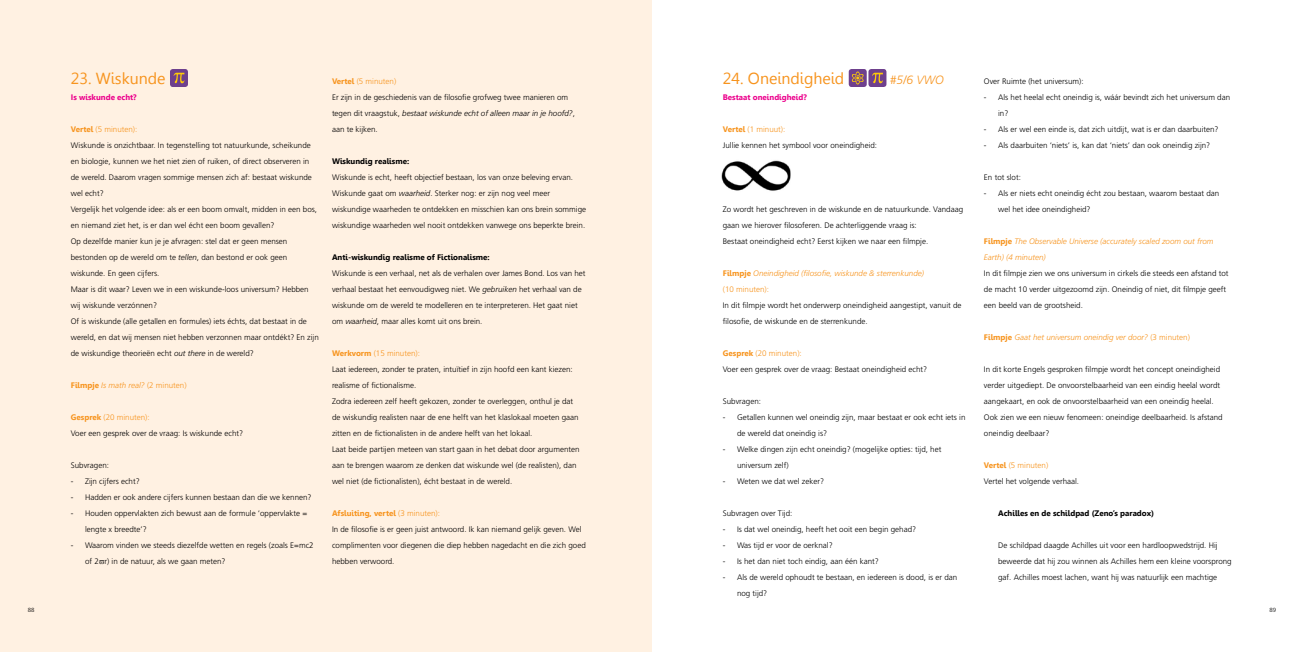
<style>
.page{position:relative;width:1304px;height:652px;background:#fff}
.page>*{position:absolute;margin:0;border:0;box-sizing:border-box;transform-origin:0 0}
.t1{font:16px "Gisha";color:#f7941e}
.t2{font:italic 300 12px "Frutiger";color:#f7941e}
.t3{font:300 8px/16px "Frutiger";color:#000}
.t4{font:italic 300 8px/16px "Frutiger";color:#f7941e}
.t5{font:700 8px "Gisha";color:#000}
.t6{font:700 8px "Gisha";color:#ec008c}
.t7{font:700 8px "Gisha";color:#f7941e}
.t8{font:300 6px "Frutiger";color:#000}
.s1{font-family:"Gisha";font-weight:700;color:#f7941e}
.s2{color:#f7941e}
.s3{font-style:italic}
.s4{font-family:"Gisha";font-weight:700;font-style:normal}
.s5{font-style:normal}
.s6{font-family:"Frutiger";font-weight:300}
</style>
<div class="page">
<div style="left:0;top:0;width:652px;height:652px;background:#fff1e2"></div>
<div style="left:170px;top:69px;width:18px;height:18px;background:#6e408d;border-radius:3px"></div>
<svg style="left:174px;top:73px;width:10px;height:10px"></svg>
<div style="left:849px;top:69px;width:18px;height:18px;background:#6e408d;border-radius:3px"></div>
<svg style="left:852px;top:72px;width:12px;height:12px"></svg>
<div style="left:868px;top:69px;width:18px;height:18px;background:#6e408d;border-radius:3px"></div>
<svg style="left:872px;top:73px;width:11px;height:10px"></svg>
<img style="left:721px;top:160px;width:70px;height:31px">
<h1 class="t1" style="left:71px;top:69px;width:96px">23. Wiskunde</h1>
<p class="t6" style="left:71px;top:93px;width:67px">Is wiskunde echt?</p>
<p class="t3" style="left:71px;top:121px;width:249px"><span class="s1">Vertel</span> <span class="s2">(5 minuten):<br></span>Wiskunde is onzichtbaar. In tegenstelling tot natuurkunde, scheikunde en biologie, kunnen we het niet zien of ruiken, of direct observeren in de wereld. Daarom vragen sommige mensen zich af: bestaat wiskunde wel echt?<br>Vergelijk het volgende idee: als er een boom omvalt, midden in een bos, en niemand ziet het, is er dan wel écht een boom gevallen?<br>Op dezelfde manier kun je je afvragen: stel dat er geen mensen bestonden op de wereld om te <span class="s3">tellen</span>, dan bestond er ook geen wiskunde. En geen cijfers.<br>Maar is dit waar? Leven we in een wiskunde-loos universum? Hebben wij wiskunde verzónnen?<br>Of is wiskunde (alle getallen en formules) iets échts, dat bestaat in de wereld, en dat wij mensen niet hebben verzonnen maar ontdékt? En zijn de wiskundige theorieën echt <span class="s3">out there</span> in de wereld?</p>
<p class="t4" style="left:71px;top:377px;width:117px"><span class="s4">Filmpje</span> Is math real? <span class="s5">(2 minuten)</span></p>
<p class="t3" style="left:71px;top:409px;width:174px"><span class="s1">Gesprek</span> <span class="s2">(20 minuten):<br></span>Voer een gesprek over de vraag: Is wiskunde echt?</p>
<p class="t3" style="left:71px;top:457px;width:40px">Subvragen:</p>
<p class="t3" style="left:71px;top:473px;width:70px">- Zijn cijfers echt?</p>
<p class="t3" style="left:71px;top:489px;width:242px">- Hadden er ook andere cijfers kunnen bestaan dan die we kennen?</p>
<p class="t3" style="left:85px;top:505px;width:224px;text-indent:-14px">- Houden oppervlakten zich bewust aan de formule ‘oppervlakte = lengte x breedte’?</p>
<p class="t3" style="left:85px;top:537px;width:230px;text-indent:-14px">- Waarom vinden we steeds diezelfde wetten en regels (zoals E=mc2 of 2 r) in de natuur, als we gaan meten?</p>
<p class="t3" style="left:332px;top:73px;width:245px"><span class="s1">Vertel</span> <span class="s2">(5 minuten)<br></span>Er zijn in de geschiedenis van de filosofie grofweg twee manieren om tegen dit vraagstuk, <span class="s3">bestaat wiskunde echt of alleen maar in je hoofd?</span>, aan te kijken.</p>
<p class="t5" style="left:332px;top:157px;width:79px">Wiskundig realisme:</p>
<p class="t3" style="left:332px;top:169px;width:256px">Wiskunde is echt, heeft objectief bestaan, los van onze beleving ervan.<br>Wiskunde gaat om <span class="s3">waarheid</span>. Sterker nog: er zijn nog veel meer wiskundige waarheden te ontdekken en misschien kan ons brein sommige wiskundige waarheden wel nooit ontdekken vanwege ons beperkte brein.</p>
<p class="t5" style="left:332px;top:253px;width:159px">Anti-wiskundig realisme of Fictionalisme:</p>
<p class="t3" style="left:332px;top:265px;width:255px">Wiskunde is een verhaal, net als de verhalen over James Bond. Los van het verhaal bestaat het eenvoudigweg niet. We <span class="s3">gebruiken</span> het verhaal van de wiskunde om de wereld te modelleren en te interpreteren. Het gaat niet om <span class="s3">waarheid</span>, maar alles komt uit ons brein.</p>
<p class="t3" style="left:332px;top:345px;width:249px"><span class="s1">Werkvorm</span> <span class="s2">(15 minuten):<br></span>Laat iedereen, zonder te praten, intuïtief in zijn hoofd een kant kiezen: realisme of fictionalisme.<br>Zodra iedereen zelf heeft gekozen, zonder te overleggen, onthul je dat de wiskundig realisten naar de ene helft van het klaslokaal moeten gaan zitten en de fictionalisten in de andere helft van het lokaal.<br>Laat beide partijen meteen van start gaan in het debat door argumenten aan te brengen waarom ze denken dat wiskunde wel (de realisten), dan wel niet (de fictionalisten), écht bestaat in de wereld.</p>
<p class="t7" style="left:332px;top:509px;width:110px">Afsluiting, vertel <span class="s6">(3 minuten):</span></p>
<p class="t3" style="left:332px;top:521px;width:255px">In de filosofie is er geen juist antwoord. Ik kan niemand gelijk geven. Wel complimenten voor diegenen die diep hebben nagedacht en die zich goed hebben verwoord.</p>
<h1 class="t1" style="left:723px;top:69px;width:123px">24. Oneindigheid</h1>
<h2 class="t2" style="left:890px;top:73px;width:56px">#5/6 VWO</h2>
<p class="t6" style="left:723px;top:93px;width:86px">Bestaat oneindigheid?</p>
<p class="t3" style="left:723px;top:121px;width:156px"><span class="s1">Vertel</span> <span class="s2">(1 minuut):<br></span>Jullie kennen het symbool voor oneindigheid:</p>
<p class="t3" style="left:723px;top:201px;width:242px">Zo wordt het geschreven in de wiskunde en de natuurkunde. Vandaag gaan we hierover filosoferen. De achterliggende vraag is:<br>Bestaat oneindigheid echt? Eerst kijken we naar een filmpje.</p>
<p class="t4" style="left:723px;top:265px;width:203px"><span class="s4">Filmpje</span> Oneindigheid (filosofie, wiskunde &amp; sterrenkunde) <span class="s5">(10 minuten):</span></p>
<p class="t3" style="left:723px;top:297px;width:240px">In dit filmpje wordt het onderwerp oneindigheid aangestipt, vanuit de filosofie, de wiskunde en de sterrenkunde.</p>
<p class="t3" style="left:723px;top:345px;width:206px"><span class="s1">Gesprek</span> <span class="s2">(20 minuten):<br></span>Voer een gesprek over de vraag: Bestaat oneindigheid echt?</p>
<p class="t3" style="left:723px;top:393px;width:40px">Subvragen:</p>
<p class="t3" style="left:737px;top:409px;width:230px;text-indent:-14px">- Getallen kunnen wel oneindig zijn, maar bestaat er ook echt iets in de wereld dat oneindig is?</p>
<p class="t3" style="left:737px;top:441px;width:206px;text-indent:-14px">- Welke dingen zijn echt oneindig? (mogelijke opties: tijd, het universum zelf)</p>
<p class="t3" style="left:723px;top:473px;width:103px">- Weten we dat wel zeker?</p>
<p class="t3" style="left:723px;top:505px;width:71px">Subvragen over Tijd:</p>
<p class="t3" style="left:723px;top:521px;width:195px">- Is dat wel oneindig, heeft het ooit een begin gehad?</p>
<p class="t3" style="left:723px;top:537px;width:111px">- Was tijd er voor de oerknal?</p>
<p class="t3" style="left:723px;top:553px;width:157px">- Is het dan niet toch eindig, aan één kant?</p>
<p class="t3" style="left:737px;top:569px;width:222px;text-indent:-14px">- Als de wereld ophoudt te bestaan, en iedereen is dood, is er dan nog tijd?</p>
<p class="t3" style="left:984px;top:73px;width:101px">Over Ruimte (het universum):</p>
<p class="t3" style="left:998px;top:89px;width:234px;text-indent:-14px">- Als het heelal echt oneindig is, wáár bevindt zich het universum dan in?</p>
<p class="t3" style="left:984px;top:121px;width:236px">- Als er wel een einde is, dat zich uitdijt, wat is er dan daarbuiten?</p>
<p class="t3" style="left:984px;top:137px;width:228px">- Als daarbuiten ‘niets’ is, kan dat ‘niets’ dan ook oneindig zijn?</p>
<p class="t3" style="left:984px;top:169px;width:38px">En tot slot:</p>
<p class="t3" style="left:998px;top:185px;width:223px;text-indent:-14px">- Als er niets echt oneindig écht zou bestaan, waarom bestaat dan wel het idee oneindigheid?</p>
<p class="t4" style="left:984px;top:233px;width:231px"><span class="s4">Filmpje</span> The Observable Universe (accurately scaled zoom out from<br>Earth) (4 minuten)</p>
<p class="t3" style="left:984px;top:265px;width:246px">In dit filmpje zien we ons universum in cirkels die steeds een afstand tot de macht 10 verder uitgezoomd zijn. Oneindig of niet, dit filmpje geeft een beeld van de grootsheid.</p>
<p class="t4" style="left:984px;top:329px;width:207px"><span class="s4">Filmpje</span> Gaat het universum oneindig ver door? <span class="s5">(3 minuten)</span></p>
<p class="t3" style="left:984px;top:361px;width:240px">In dit korte Engels gesproken filmpje wordt het concept oneindigheid verder uitgediept. De onvoorstelbaarheid van een eindig heelal wordt aangekaart, en ook de onvoorstelbaarheid van een oneindig heelal.<br>Ook zien we een nieuw fenomeen: oneindige deelbaarheid. Is afstand oneindig deelbaar?</p>
<p class="t3" style="left:984px;top:457px;width:97px"><span class="s1">Vertel</span> <span class="s2">(5 minuten)<br></span>Vertel het volgende verhaal.</p>
<p class="t5" style="left:998px;top:509px;width:157px">Achilles en de schildpad (Zeno’s paradox)</p>
<p class="t3" style="left:998px;top:537px;width:235px">De schildpad daagde Achilles uit voor een hardloopwedstrijd. Hij beweerde dat hij zou winnen als Achilles hem een kleine voorsprong gaf. Achilles moest lachen, want hij was natuurlijk een machtige</p>
<p class="t8" style="left:28px;top:607px;width:8px">88</p>
<p class="t8" style="left:1269px;top:607px;width:8px">89</p>
</div>
